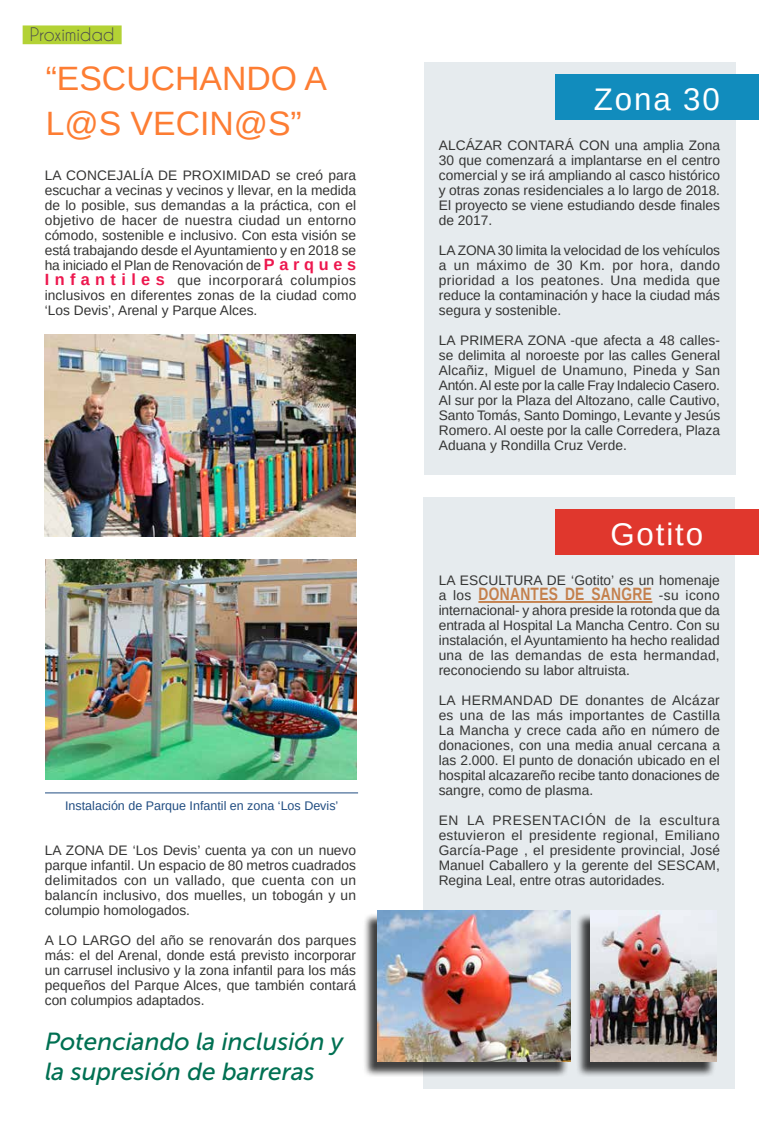
<style>
.page{position:relative;width:780px;height:1134px;background:#fff}
.page>*{position:absolute;margin:0;border:0;box-sizing:border-box;transform-origin:0 0}
.t1{font:33.75px/45px "Arimo";color:#fd7d33}
.t2{font:31.25px "Arimo";letter-spacing:.06em;color:#fff}
.t3{font:italic 24.62px/30px "Museo Sans 500";color:#007052}
.t4{font:700 17.88px "Arimo";letter-spacing:.025em;color:#c4804c;scale:.77 1}
.t5{font:17.5px "Caviar Dreams";letter-spacing:-.01em;color:#4b4d4d}
.t6{font:13.75px/15px "Arimo";color:#343433;text-align:justify}
.t7{font:12.5px "Arimo";color:#214d81}
.s1{font-weight:700;font-size:16.25px;color:#ed174e}
.s2{font-weight:400;font-size:13.75px;color:#343433}
</style>
<div class="page">
<div style="left:23px;top:25px;width:99px;height:19px;background:#b3d235"></div>
<img style="left:45px;top:559px;width:311px;height:221px">
<img style="left:45px;top:335px;width:311px;height:202px">
<hr style="left:45px;top:793px;width:313px;height:1px;background:#214d81">
<div style="left:424px;top:62px;width:311px;height:412px;background:#e6ebee"></div>
<div style="left:555px;top:75px;width:203px;height:45px;background:#118cbd"></div>
<div style="left:423px;top:497px;width:312px;height:591px;background:#e6ebee"></div>
<hr style="left:478px;top:601px;width:174px;height:2px;background:#c4804c">
<div style="left:555px;top:509px;width:203px;height:45px;background:#e0372d"></div>
<div style="left:362px;top:913px;width:207px;height:164px;background:#000;opacity:.75"></div>
<img style="left:377px;top:911px;width:193px;height:150px">
<div style="left:575px;top:913px;width:140px;height:164px;background:#000;opacity:.75"></div>
<img style="left:590px;top:911px;width:126px;height:150px">
<p class="t5" style="left:30px;top:24px;width:86px">Proximidad</p>
<h1 class="t1" style="left:46px;top:56px;width:283px">“ESCUCHANDO A<br>L@S vecin</h1>
<h1 class="t1" style="left:234px;top:101px;width:70px">@s”</h1>
<p class="t6" style="left:45px;top:168px;width:313px">lA CONCEJALÍA DE PROXIMIDAD se creó para escuchar a vecinas y vecinos y llevar, en la medida de lo posible, sus demandas a la práctica, con el objetivo de hacer de nuestra ciudad un entorno cómodo, sostenible e inclusivo. Con esta visión se está trabajando desde el Ayuntamiento y en 2018 se ha iniciado el Plan de Renovación de <span class="s1">P a r q u e s I n f a n t i l e s</span> que incorporará columpios inclusivos en diferentes zonas de la ciudad como ‘Los Devis’, Arenal y Parque Alces.</p>
<p class="t7" style="left:65px;top:798px;width:275px">Instalación de Parque Infantil en zona ‘Los Devis’</p>
<p class="t6" style="left:45px;top:843px;width:313px;text-indent:64px">de ‘Los Devis’ cuenta ya con un nuevo parque infantil. Un espacio de 80 metros cuadrados delimitados con un vallado, que cuenta con un balancín inclusivo, dos muelles, un tobogán y un columpio homologados.</p>
<p class="t6" style="left:45px;top:933px;width:49px">alo largo</p>
<p class="t6" style="left:45px;top:843px;width:32px">la zona</p>
<p class="t6" style="left:45px;top:933px;width:313px;text-indent:92px">del año se renovarán dos parques más: el del Arenal, donde está previsto incorporar un carrusel inclusivo y la zona infantil para los más pequeños del Parque Alces, que también contará con columpios adaptados.</p>
<h3 class="t3" style="left:45px;top:1027px;width:300px">Potenciando la inclusión y la supresión de barreras</h3>
<h2 class="t2" style="left:594px;top:79px;width:127px">Zona 30</h2>
<p class="t6" style="left:439px;top:138px;width:80px">ALCÁZAR contará</p>
<p class="t6" style="left:579px;top:138px;width:11px">con</p>
<p class="t6" style="left:439px;top:138px;width:283px;text-indent:176px">una amplia Zona 30 que comenzará a implantarse en el centro comercial y se irá ampliando al casco histórico y otras zonas residenciales a lo largo de 2018.<br>El proyecto se viene estudiando desde finales de 2017.</p>
<p class="t6" style="left:439px;top:243px;width:30px">la zona</p>
<p class="t6" style="left:439px;top:243px;width:283px;text-indent:59px">30 limita la velocidad de los vehículos a un máximo de 30 Km. por hora, dando prioridad a los peatones. Una medida que reduce la contaminación y hace la ciudad más segura y sostenible.</p>
<p class="t6" style="left:439px;top:333px;width:32px">la primera</p>
<p class="t6" style="left:527px;top:333px;width:11px">zona</p>
<p class="t6" style="left:439px;top:333px;width:283px;text-indent:132px">-que afecta a 48 calles&shy;se delimita al noroeste por las calles General Alcañiz, Miguel de Unamuno, Pineda y San Antón. Al este por la calle Fray Indalecio Casero.<br>Al sur por la Plaza del Altozano, calle Cautivo, Santo Tomás, Santo Domingo, Levante y Jesús Romero. Al oeste por la calle Corredera, Plaza Aduana y Rondilla Cruz Verde.</p>
<h2 class="t2" style="left:610px;top:514px;width:94px">Gotito</h2>
<p class="t6" style="left:438px;top:573px;width:32px">la escultura</p>
<p class="t6" style="left:547px;top:573px;width:174px">de ‘Gotito’ es un homenaje</p>
<h3 class="t4" style="left:438px;top:582px;width:367px"><span class="s2">a los</span> DONANTES DE SANGRE <span class="s2">-su icono</span></h3>
<p class="t6" style="left:438px;top:603px;width:283px">internacional- y ahora preside la rotonda que da entrada al Hospital La Mancha Centro. Con su instalación, el Ayuntamiento ha hecho realidad una de las demandas de esta hermandad, reconociendo su labor altruista.</p>
<p class="t6" style="left:438px;top:693px;width:34px">la hermandad</p>
<p class="t6" style="left:438px;top:693px;width:283px;text-indent:121px">de donantes de Alcázar es una de las más importantes de Castilla La Mancha y crece cada año en número de donaciones, con una media anual cercana a las 2.000. El punto de donación ubicado en el hospital alcazareño recibe tanto donaciones de sangre, como de plasma.</p>
<p class="t6" style="left:438px;top:813px;width:10px">en</p>
<p class="t6" style="left:467px;top:813px;width:10px">la</p>
<p class="t6" style="left:492px;top:813px;width:10px">presentaci</p>
<p class="t6" style="left:438px;top:813px;width:283px;text-indent:146px">ón de la escultura estuvieron el presidente regional, Emiliano García-Page , el presidente provincial, José Manuel Caballero y la gerente del SESCAM, Regina Leal, entre otras autoridades.</p>
</div>
